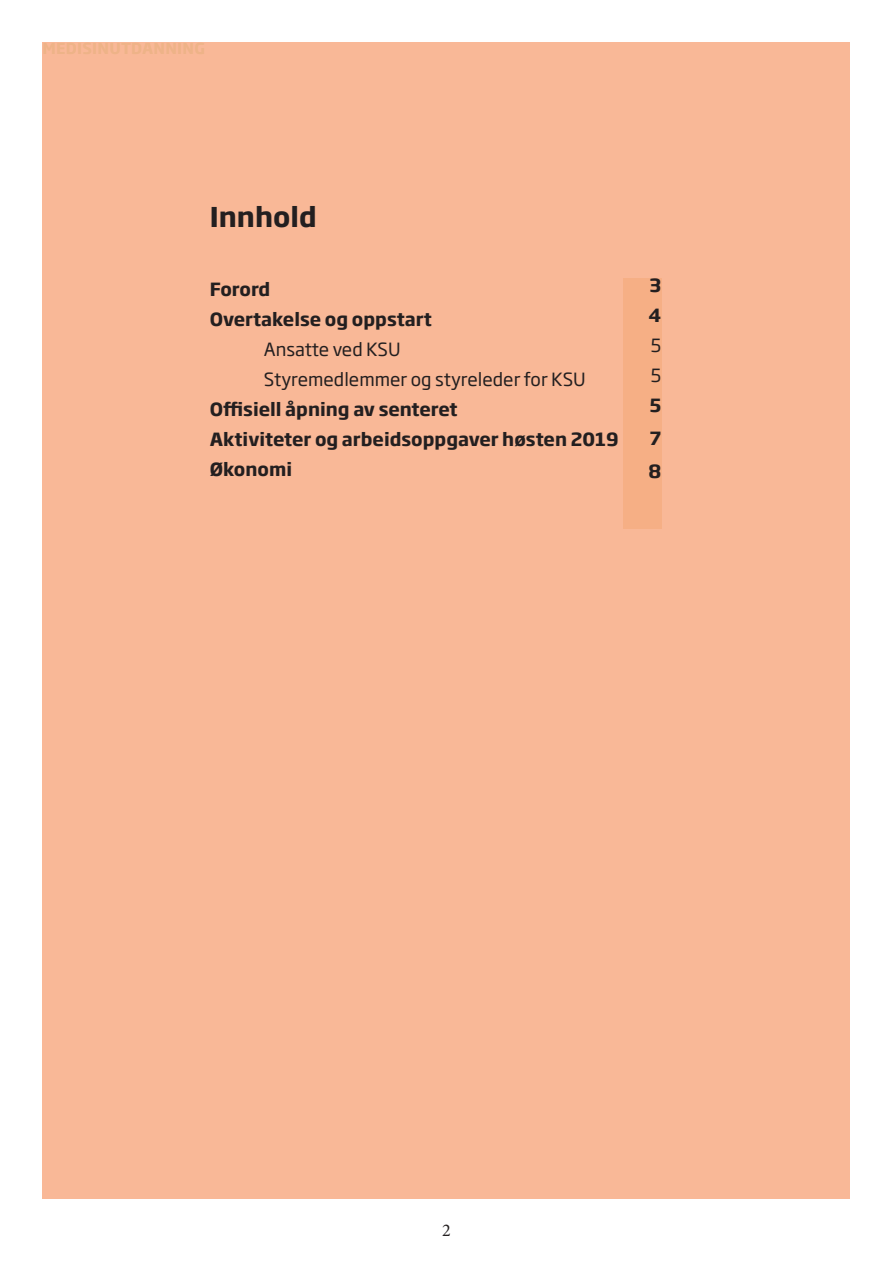
<style>
.page{position:relative;width:893px;height:1263px;background:#fff}
.page>*{position:absolute;margin:0;border:0;box-sizing:border-box;transform-origin:0 0}
.Avsnittsmal_2{font:700 27px "Soho Gothic Std";color:#231f20}
.Avsnittsmal_2-2{font:700 18px "Soho Gothic Std";color:#231f20}
.t1{font:18px "Soho Gothic Std";color:#231f20}
.t2{font:18px "Minion Pro";color:#231f20}
</style>
<div class="page">
<div style="left:43px;top:43px;width:807px;height:1156px;background:#f9b897"></div>
<div style="left:623px;top:278px;width:38px;height:251px;background:#f6af85"></div>
<p class="Avsnittsmal_2" style="left:210px;top:199px;width:108px">Innhold</p>
<p class="Avsnittsmal_2-2" style="left:210px;top:278px;width:62px">Forord</p>
<p class="Avsnittsmal_2-2" style="left:210px;top:308px;width:224px">Overtakelse og oppstart</p>
<p class="t1" style="left:264px;top:338px;width:138px">Ansatte ved KSU</p>
<p class="t1" style="left:264px;top:368px;width:323px">Styremedlemmer og styreleder for KSU</p>
<p class="Avsnittsmal_2-2" style="left:210px;top:398px;width:249px">Offisiell åpning av senteret</p>
<p class="Avsnittsmal_2-2" style="left:210px;top:428px;width:410px">Aktiviteter og arbeidsoppgaver høsten 2019</p>
<p class="Avsnittsmal_2-2" style="left:210px;top:458px;width:84px">Økonomi</p>
<p class="Avsnittsmal_2-2" style="left:649px;top:274px;width:13px">3</p>
<p class="Avsnittsmal_2-2" style="left:648px;top:304px;width:14px">4</p>
<p class="t1" style="left:651px;top:334px;width:12px">5</p>
<p class="t1" style="left:651px;top:364px;width:12px">5</p>
<p class="Avsnittsmal_2-2" style="left:650px;top:394px;width:13px">5</p>
<p class="Avsnittsmal_2-2" style="left:650px;top:427px;width:13px">7</p>
<p class="Avsnittsmal_2-2" style="left:648px;top:460px;width:14px">8</p>
<p class="t2" style="left:442px;top:1218px;width:10px">2</p>
</div>
